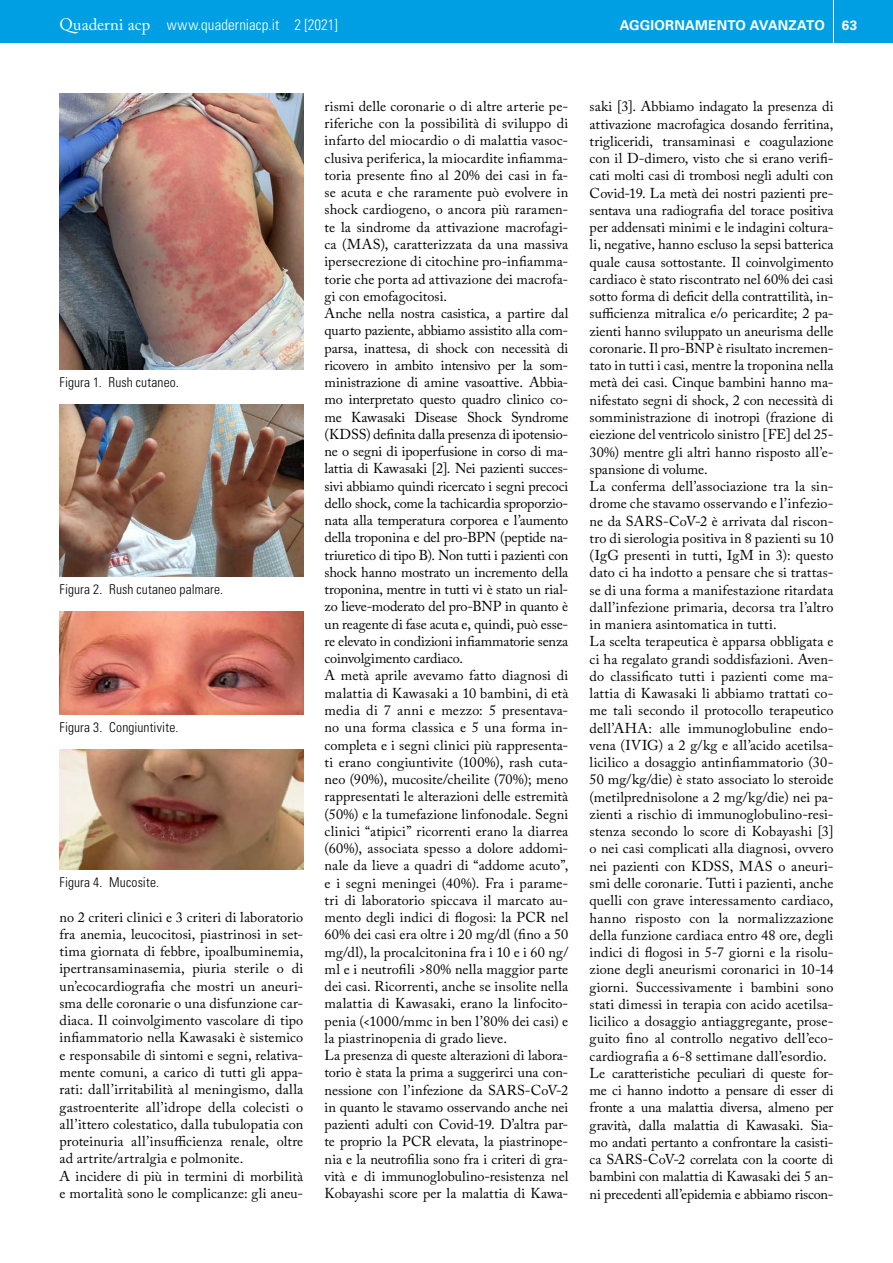
<style>
.page{position:relative;width:893px;height:1263px;background:#fff}
.page>*{position:absolute;margin:0;border:0;box-sizing:border-box;transform-origin:0 0}
.t1{font:300 condensed 15px "Univers LT Std";letter-spacing:.005em;color:#fff}
.t2{font:14.25px/17.2px "Adobe Caslon Pro";letter-spacing:.005em;color:#000}
.t3{font:300 condensed 13.5px "Univers LT Std";letter-spacing:.01em;color:#000}
.t4{font:700 13.5px "Univers LT Std";color:#fff}
.s1{font-family:"Adobe Caslon Pro";font-weight:400;font-stretch:normal;font-size:16.5px}
.s2{font-style:inherit}
</style>
<div class="page">
<div style="left:0;top:0;width:893px;height:43px;background:#009fe3"></div>
<hr style="left:833px;top:0;width:1px;height:48px;background:#fff">
<img style="left:60px;top:94px;width:243px;height:276px">
<img style="left:60px;top:404px;width:243px;height:173px">
<img style="left:60px;top:611px;width:243px;height:104px">
<img style="left:60px;top:749px;width:243px;height:121px">
<p class="t1" style="left:60px;top:15px;width:280px"><span class="s1">Quaderni acp</span> www.quaderniacp.it <span class="s2">2 [2021]</span></p>
<p class="t4" style="left:620px;top:17px;width:21px">AGGIORNAMENTO</p>
<p class="t4" style="left:750px;top:17px;width:11px">AVANZATO</p>
<p class="t4" style="left:842px;top:17px;width:17px">63</p>
<p class="t3" style="left:60px;top:374px;width:121px">Figura 1. Rush cutaneo.</p>
<p class="t3" style="left:60px;top:581px;width:165px">Figura 2. Rush cutaneo palmare.</p>
<p class="t3" style="left:60px;top:719px;width:120px">Figura 3. Congiuntivite.</p>
<p class="t3" style="left:60px;top:874px;width:101px">Figura 4. Mucosite.</p>
<p class="t2" style="left:60px;top:908px;width:245px">no 2 criteri clinici e 3 criteri di laboratorio fra anemia, leucocitosi, piastrinosi in set&shy;tima giornata di febbre, ipoalbuminemia, ipertransaminasemia, piuria sterile o di un’ecocardiografia che mostri un aneuri&shy;sma delle coronarie o una disfunzione car&shy;diaca. Il coinvolgimento vascolare di tipo infiammatorio nella Kawasaki è sistemico e responsabile di sintomi e segni, relativa&shy;mente comuni, a carico di tutti gli appa&shy;rati: dall’irritabilità al meningismo, dalla gastroenterite all’idrope della colecisti o all’ittero colestatico, dalla tubulopatia con proteinuria all’insufficienza renale, oltre ad artrite/artralgia e polmonite.<br>A incidere di più in termini di morbilità e mortalità sono le complicanze: gli aneu-</p>
<p class="t2" style="left:325px;top:97px;width:245px">rismi delle coronarie o di altre arterie pe&shy;riferiche con la possibilità di sviluppo di infarto del miocardio o di malattia vasoc&shy;clusiva periferica, la miocardite infiamma&shy;toria presente fino al 20% dei casi in fa&shy;se acuta e che raramente può evolvere in shock cardiogeno, o ancora più raramen&shy;te la sindrome da attivazione macrofagi&shy;ca (MAS), caratterizzata da una massiva ipersecrezione di citochine pro-infiamma&shy;torie che porta ad attivazione dei macrofa&shy;gi con emofagocitosi.<br>Anche nella nostra casistica, a partire dal quarto paziente, abbiamo assistito alla com&shy;parsa, inattesa, di shock con necessità di ricovero in ambito intensivo per la som&shy;ministrazione di amine vasoattive. Abbia&shy;mo interpretato questo quadro clinico co&shy;me Kawasaki Disease Shock Syndrome (KDSS) definita dalla presenza di ipotensio&shy;ne o segni di ipoperfusione in corso di ma&shy;lattia di Kawasaki [2]. Nei pazienti succes&shy;sivi abbiamo quindi ricercato i segni precoci dello shock, come la tachicardia sproporzio&shy;nata alla temperatura corporea e l’aumento della troponina e del pro-BPN (peptide na&shy;triuretico di tipo B). Non tutti i pazienti con shock hanno mostrato un incremento della troponina, mentre in tutti vi è stato un rial&shy;zo lieve-moderato del pro-BNP in quanto è un reagente di fase acuta e, quindi, può esse&shy;re elevato in condizioni infiammatorie senza coinvolgimento cardiaco.<br>A metà aprile avevamo fatto diagnosi di malattia di Kawasaki a 10 bambini, di età media di 7 anni e mezzo: 5 presentava&shy;no una forma classica e 5 una forma in&shy;completa e i segni clinici più rappresenta&shy;ti erano congiuntivite (100%), rash cuta&shy;neo (90%), mucosite/cheilite (70%); meno rappresentati le alterazioni delle estremità (50%) e la tumefazione linfonodale. Segni clinici “atipici” ricorrenti erano la diarrea (60%), associata spesso a dolore addomi&shy;nale da lieve a quadri di “addome acuto”, e i segni meningei (40%). Fra i parame&shy;tri di laboratorio spiccava il marcato au&shy;mento degli indici di flogosi: la PCR nel 60% dei casi era oltre i 20 mg/dl (fino a 50 mg/dl), la procalcitonina fra i 10 e i 60 ng/ ml e i neutrofili &gt;80% nella maggior parte dei casi. Ricorrenti, anche se insolite nella malattia di Kawasaki, erano la linfocito&shy;penia (&lt;1000/mmc in ben l’80% dei casi) e la piastrinopenia di grado lieve.<br>La presenza di queste alterazioni di labora&shy;torio è stata la prima a suggerirci una con&shy;nessione con l’infezione da SARS-CoV-2 in quanto le stavamo osservando anche nei pazienti adulti con Covid-19. D’altra par&shy;te proprio la PCR elevata, la piastrinope&shy;nia e la neutrofilia sono fra i criteri di gra&shy;vità e di immunoglobulino-resistenza nel Kobayashi score per la malattia di Kawa-</p>
<p class="t2" style="left:590px;top:98px;width:245px">saki [3]. Abbiamo indagato la presenza di attivazione macrofagica dosando ferritina, trigliceridi, transaminasi e coagulazione con il D-dimero, visto che si erano verifi&shy;cati molti casi di trombosi negli adulti con Covid-19. La metà dei nostri pazienti pre&shy;sentava una radiografia del torace positiva per addensati minimi e le indagini coltura&shy;li, negative, hanno escluso la sepsi batterica quale causa sottostante. Il coinvolgimento cardiaco è stato riscontrato nel 60% dei casi sotto forma di deficit della contrattilità, in&shy;sufficienza mitralica e/o pericardite; 2 pa&shy;zienti hanno sviluppato un aneurisma delle coronarie. Il pro-BNP è risultato incremen&shy;tato in tutti i casi, mentre la troponina nella metà dei casi. Cinque bambini hanno ma&shy;nifestato segni di shock, 2 con necessità di somministrazione di inotropi (frazione di eiezione del ventricolo sinistro [FE] del 25- 30%) mentre gli altri hanno risposto all’e&shy;spansione di volume.<br>La conferma dell’associazione tra la sin&shy;drome che stavamo osservando e l’infezio&shy;ne da SARS-CoV-2 è arrivata dal riscon&shy;tro di sierologia positiva in 8 pazienti su 10 (IgG presenti in tutti, IgM in 3): questo dato ci ha indotto a pensare che si trattas&shy;se di una forma a manifestazione ritardata dall’infezione primaria, decorsa tra l’altro in maniera asintomatica in tutti.<br>La scelta terapeutica è apparsa obbligata e ci ha regalato grandi soddisfazioni. Aven&shy;do classificato tutti i pazienti come ma&shy;lattia di Kawasaki li abbiamo trattati co&shy;me tali secondo il protocollo terapeutico dell’AHA: alle immunoglobuline endo&shy;vena (IVIG) a 2 g/kg e all’acido acetilsa&shy;licilico a dosaggio antinfiammatorio (30- 50 mg/kg/die) è stato associato lo steroide (metilprednisolone a 2 mg/kg/die) nei pa&shy;zienti a rischio di immunoglobulino-resi&shy;stenza secondo lo score di Kobayashi [3] o nei casi complicati alla diagnosi, ovvero nei pazienti con KDSS, MAS o aneuri&shy;smi delle coronarie. Tutti i pazienti, anche quelli con grave interessamento cardiaco, hanno risposto con la normalizzazione della funzione cardiaca entro 48 ore, degli indici di flogosi in 5-7 giorni e la risolu&shy;zione degli aneurismi coronarici in 10-14 giorni. Successivamente i bambini sono stati dimessi in terapia con acido acetilsa&shy;licilico a dosaggio antiaggregante, prose&shy;guito fino al controllo negativo dell’eco&shy;cardiografia a 6-8 settimane dall’esordio.<br>Le caratteristiche peculiari di queste for&shy;me ci hanno indotto a pensare di esser di fronte a una malattia diversa, almeno per gravità, dalla malattia di Kawasaki. Sia&shy;mo andati pertanto a confrontare la casisti&shy;ca SARS-CoV-2 correlata con la coorte di bambini con malattia di Kawasaki dei 5 an&shy;ni precedenti all’epidemia e abbiamo riscon-</p>
</div>
